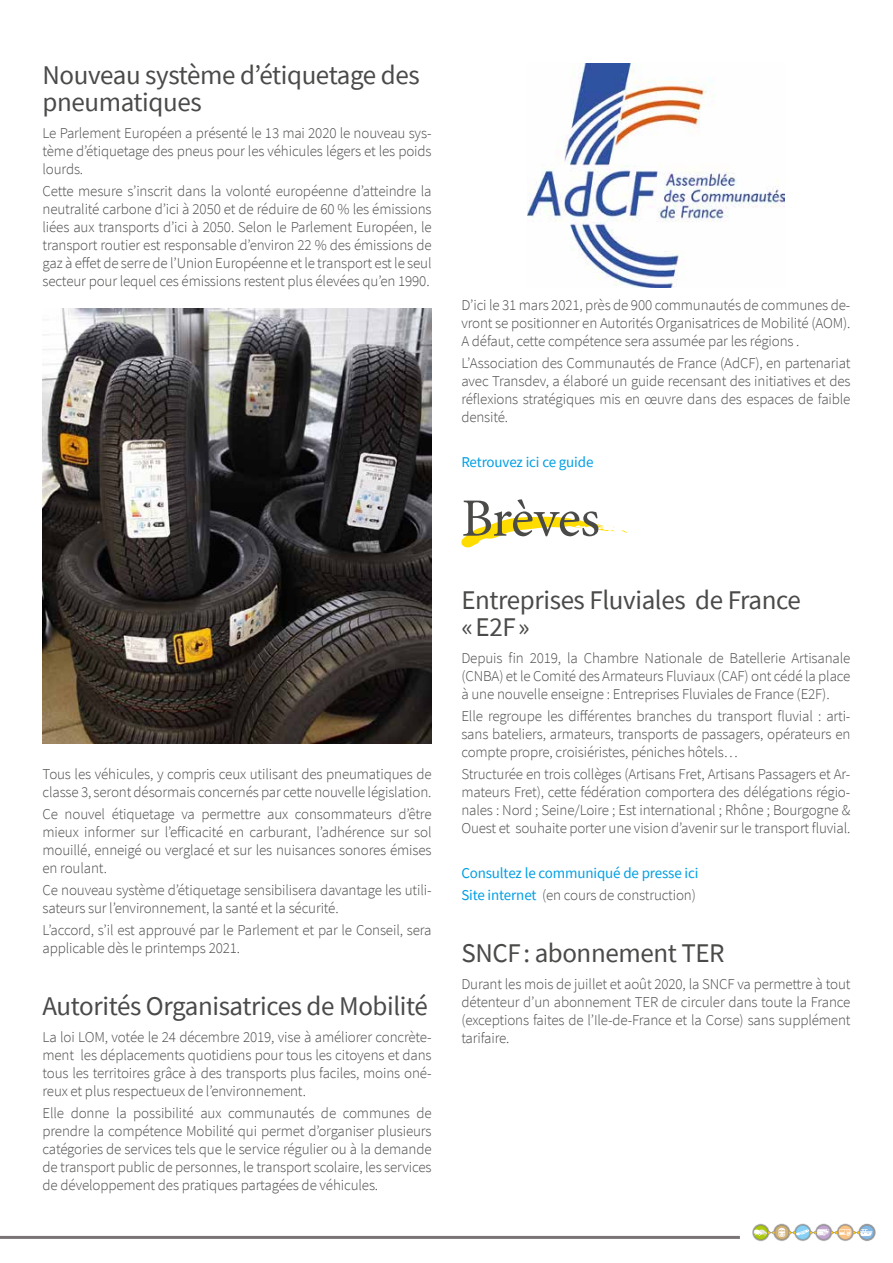
<style>
.page{position:relative;width:893px;height:1263px;background:#fff}
.page>*{position:absolute;margin:0;border:0;box-sizing:border-box;transform-origin:0 0}
.t1{font:54px "Minion Pro";letter-spacing:-.02em;color:#4a4a49}
.t2{font:27px/27px "Source Sans Pro";letter-spacing:-.015em;color:#4a4a49}
.t3{font:300 15px/18px "Source Sans Pro";letter-spacing:-.01em;color:#4a4a49;text-align:justify}
.t4{font:15px/22.2px "Source Sans Pro";letter-spacing:-.01em;color:#009fe3}
.s1{font-weight:300;color:#4a4a49}
</style>
<div class="page">
<hr style="left:0;top:1236px;width:740px;height:3px;background:#7a7476">
<svg style="left:816px;top:1226px;width:14px;height:14px"></svg>
<svg style="left:861px;top:1226px;width:13px;height:14px"></svg>
<svg style="left:839px;top:1226px;width:14px;height:14px"></svg>
<svg style="left:753px;top:1226px;width:14px;height:14px"></svg>
<svg style="left:795px;top:1226px;width:14px;height:14px"></svg>
<svg style="left:774px;top:1226px;width:14px;height:14px"></svg>
<div style="left:815px;top:1223px;width:18px;height:18px;border:2px solid #010202;border-radius:50%"></div>
<div style="left:836px;top:1223px;width:18px;height:18px;border:2px solid #010202;border-radius:50%"></div>
<div style="left:858px;top:1223px;width:18px;height:18px;border:2px solid #010202;border-radius:50%"></div>
<div style="left:794px;top:1223px;width:18px;height:18px;border:2px solid #010202;border-radius:50%"></div>
<div style="left:752px;top:1223px;width:18px;height:18px;border:2px solid #010202;border-radius:50%"></div>
<div style="left:773px;top:1223px;width:18px;height:18px;border:2px solid #010202;border-radius:50%"></div>
<div style="left:816px;top:1224px;width:16px;height:16px;border:1px solid #999;border-radius:50%"></div>
<div style="left:859px;top:1224px;width:16px;height:16px;border:1px solid #999;border-radius:50%"></div>
<div style="left:837px;top:1224px;width:16px;height:16px;border:1px solid #999;border-radius:50%"></div>
<div style="left:795px;top:1224px;width:16px;height:16px;border:1px solid #999;border-radius:50%"></div>
<div style="left:753px;top:1224px;width:16px;height:16px;border:1px solid #9a9999;border-radius:50%"></div>
<div style="left:774px;top:1224px;width:16px;height:16px;border:1px solid #999;border-radius:50%"></div>
<svg style="left:753px;top:1228px;width:119px;height:9px"></svg>
<img style="left:43px;top:308px;width:389px;height:436px">
<img style="left:527px;top:64px;width:257px;height:224px">
<svg style="left:461px;top:517px;width:166px;height:30px"></svg>
<h2 class="t2" style="left:43px;top:61px;width:379px">Nouveau système d’étiquetage des pneumatiques</h2>
<p class="t3" style="left:43px;top:124px;width:391px">Le Parlement Européen a présenté le 13 mai 2020 le nouveau sys&shy;tème d’étiquetage des pneus pour les véhicules légers et les poids lourds.</p>
<p class="t3" style="left:43px;top:182px;width:391px">Cette mesure s’inscrit dans la volonté européenne d’atteindre la neutralité carbone d’ici à 2050 et de réduire de 60 % les émissions liées aux transports d’ici à 2050. Selon le Parlement Européen, le transport routier est responsable d’environ 22 % des émissions de gaz à effet de serre de l’Union Européenne et le transport est le seul secteur pour lequel ces émissions restent plus élevées qu’en 1990.</p>
<p class="t3" style="left:43px;top:765px;width:391px">Tous les véhicules, y compris ceux utilisant des pneumatiques de classe 3, seront désormais concernés par cette nouvelle législation.</p>
<p class="t3" style="left:43px;top:805px;width:391px">Ce nouvel étiquetage va permettre aux consommateurs d’être mieux informer sur l’efficacité en carburant, l’adhérence sur sol mouillé, enneigé ou verglacé et sur les nuisances sonores émises en roulant.</p>
<p class="t3" style="left:43px;top:881px;width:391px">Ce nouveau système d’étiquetage sensibilisera davantage les utili&shy;sateurs sur l’environnement, la santé et la sécurité.</p>
<p class="t3" style="left:43px;top:921px;width:390px">L’accord, s’il est approuvé par le Parlement et par le Conseil, sera applicable dès le printemps 2021.</p>
<h2 class="t2" style="left:43px;top:993px;width:387px">Autorités Organisatrices de Mobilité</h2>
<p class="t3" style="left:43px;top:1028px;width:391px">La loi LOM, votée le 24 décembre 2019, vise à améliorer concrète&shy;ment les déplacements quotidiens pour tous les citoyens et dans tous les territoires grâce à des transports plus faciles, moins oné&shy;reux et plus respectueux de l’environnement.</p>
<p class="t3" style="left:43px;top:1104px;width:391px">Elle donne la possibilité aux communautés de communes de prendre la compétence Mobilité qui permet d’organiser plusieurs catégories de services tels que le service régulier ou à la demande de transport public de personnes, le transport scolaire, les services de développement des pratiques partagées de véhicules.</p>
<p class="t3" style="left:461px;top:296px;width:391px">D’ici le 31 mars 2021, près de 900 communautés de communes de&shy;vront se positionner en Autorités Organisatrices de Mobilité (AOM).<br>A défaut, cette compétence sera assumée par les régions .</p>
<p class="t3" style="left:461px;top:354px;width:391px">L’Association des Communautés de France (AdCF), en partenariat avec Transdev, a élaboré un guide recensant des initiatives et des réflexions stratégiques mis en œuvre dans des espaces de faible densité.</p>
<p class="t4" style="left:461px;top:451px;width:134px">Retrouvez ici ce guide</p>
<h1 class="t1" style="left:461px;top:482px;width:140px">Brèves</h1>
<h2 class="t2" style="left:461px;top:587px;width:341px">Entreprises Fluviales de France «E2F»</h2>
<p class="t3" style="left:461px;top:649px;width:391px">Depuis fin 2019, la Chambre Nationale de Batellerie Artisanale (CNBA) et le Comité des Armateurs Fluviaux (CAF) ont cédé la place à une nouvelle enseigne : Entreprises Fluviales de France (E2F).</p>
<p class="t3" style="left:461px;top:707px;width:391px">Elle regroupe les différentes branches du transport fluvial : arti&shy;sans bateliers, armateurs, transports de passagers, opérateurs en compte propre, croisiéristes, péniches hôtels…</p>
<p class="t3" style="left:461px;top:765px;width:391px">Structurée en trois collèges (Artisans Fret, Artisans Passagers et Ar&shy;mateurs Fret), cette fédération comportera des délégations régio&shy;nales : Nord ; Seine/Loire ; Est international ; Rhône ; Bourgogne &amp; Ouest et souhaite porter une vision d’avenir sur le transport fluvial.</p>
<p class="t4" style="left:461px;top:862px;width:239px">Consultez le communiqué de presse ici<br>Site internet <span class="s1">(en cours de construction)</span></p>
<h2 class="t2" style="left:461px;top:940px;width:265px">SNCF: abonnement TER</h2>
<p class="t3" style="left:461px;top:975px;width:391px">Durant les mois de juillet et août 2020, la SNCF va permettre à tout détenteur d’un abonnement TER de circuler dans toute la France (exceptions faites de l’Ile-de-France et la Corse) sans supplément tarifaire.</p>
</div>
